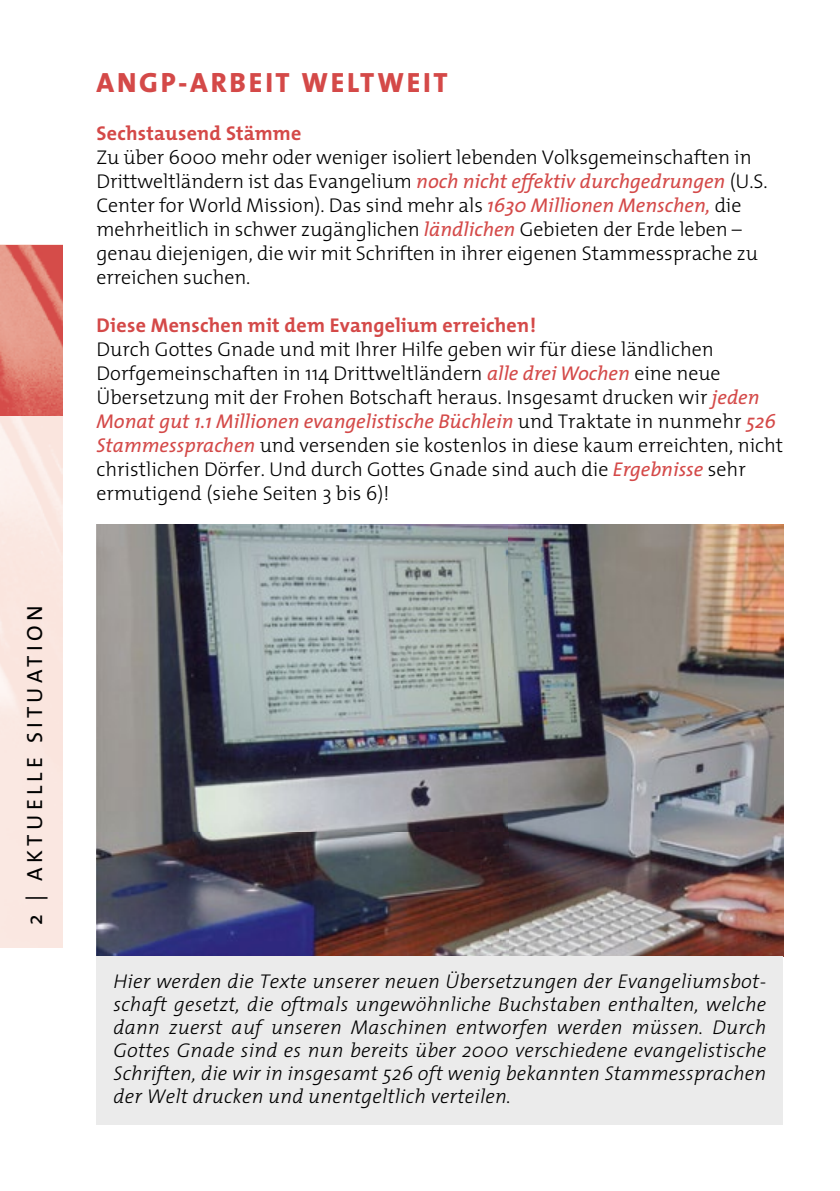
<style>
.page{position:relative;width:840px;height:1191px;background:#fff}
.page>*{position:absolute;margin:0;border:0;box-sizing:border-box;transform-origin:0 0}
.t1{font:800 28px "The Mix";letter-spacing:.1em;color:#d44948}
.t2{font:22px "The Mix";letter-spacing:.195em;color:#000}
.t3{font:300 20px/24px "The Mix";color:#000}
.t4{font:italic 300 20px/23px "The Mix";letter-spacing:.01em;color:#000;text-align:justify}
.t5{font:700 20px "The Mix";letter-spacing:.01em;color:#d44948}
.s1{font-weight:400;font-style:italic;color:#d44948}
</style>
<div class="page">
<img style="left:96px;top:524px;width:686px;height:432px">
<img style="left:0;top:245px;width:63px;height:703px">
<svg style="left:0;top:246px;width:63px;height:170px;background:#e07e72"></svg>
<div style="left:96px;top:956px;width:686px;height:168px;background:#ebebeb"></div>
<p class="t2" style="left:16px;top:925px;width:321px;rotate:-90deg">2 | AKTUELLE SITUATION</p>
<h1 class="t1" style="left:96px;top:59px;width:352px">ANGP-ARBEIT WELTWEIT</h1>
<p class="t5" style="left:96px;top:117px;width:206px">Sechstausend Stämme</p>
<p class="t3" style="left:96px;top:145px;width:672px">Zu über 6000 mehr oder weniger isoliert lebenden Volksgemeinschaften in Drittweltländern ist das Evangelium <span class="s1">noch nicht effektiv durchgedrungen</span> (U.S.<br>Center for World Mission). Das sind mehr als <span class="s1">1630 Millionen Menschen,</span> die mehrheitlich in schwer zugänglichen <span class="s1">ländlichen</span> Gebieten der Erde leben – genau diejenigen, die wir mit Schriften in ihrer eigenen Stammessprache zu erreichen suchen.</p>
<p class="t5" style="left:96px;top:309px;width:441px">Diese Menschen mit dem Evangelium erreichen!</p>
<p class="t3" style="left:96px;top:337px;width:687px">Durch Gottes Gnade und mit Ihrer Hilfe geben wir für diese ländlichen Dorfgemeinschaften in 114 Drittweltländern <span class="s1">alle drei Wochen</span> eine neue Übersetzung mit der Frohen Botschaft heraus. Insgesamt drucken wir <span class="s1">jeden Monat gut 1.1 Millionen evangelistische Büchlein</span> und Traktate in nunmehr <span class="s1">526<br>Stammessprachen</span> und versenden sie kostenlos in diese kaum erreichten, nicht christlichen Dörfer. Und durch Gottes Gnade sind auch die <span class="s1">Ergebnisse</span> sehr ermutigend (siehe Seiten 3 bis 6)!</p>
<p class="t4" style="left:113px;top:969px;width:653px">Hier werden die Texte unserer neuen Übersetzungen der Evangeliumsbot&shy;schaft gesetzt, die oftmals ungewöhnliche Buchstaben enthalten, welche dann zuerst auf unseren Maschinen entworfen werden müssen. Durch Gottes Gnade sind es nun bereits über 2000 verschiedene evangelistische Schriften, die wir in insgesamt 526 oft wenig bekannten Stammessprachen der Welt drucken und unentgeltlich verteilen.</p>
</div>
